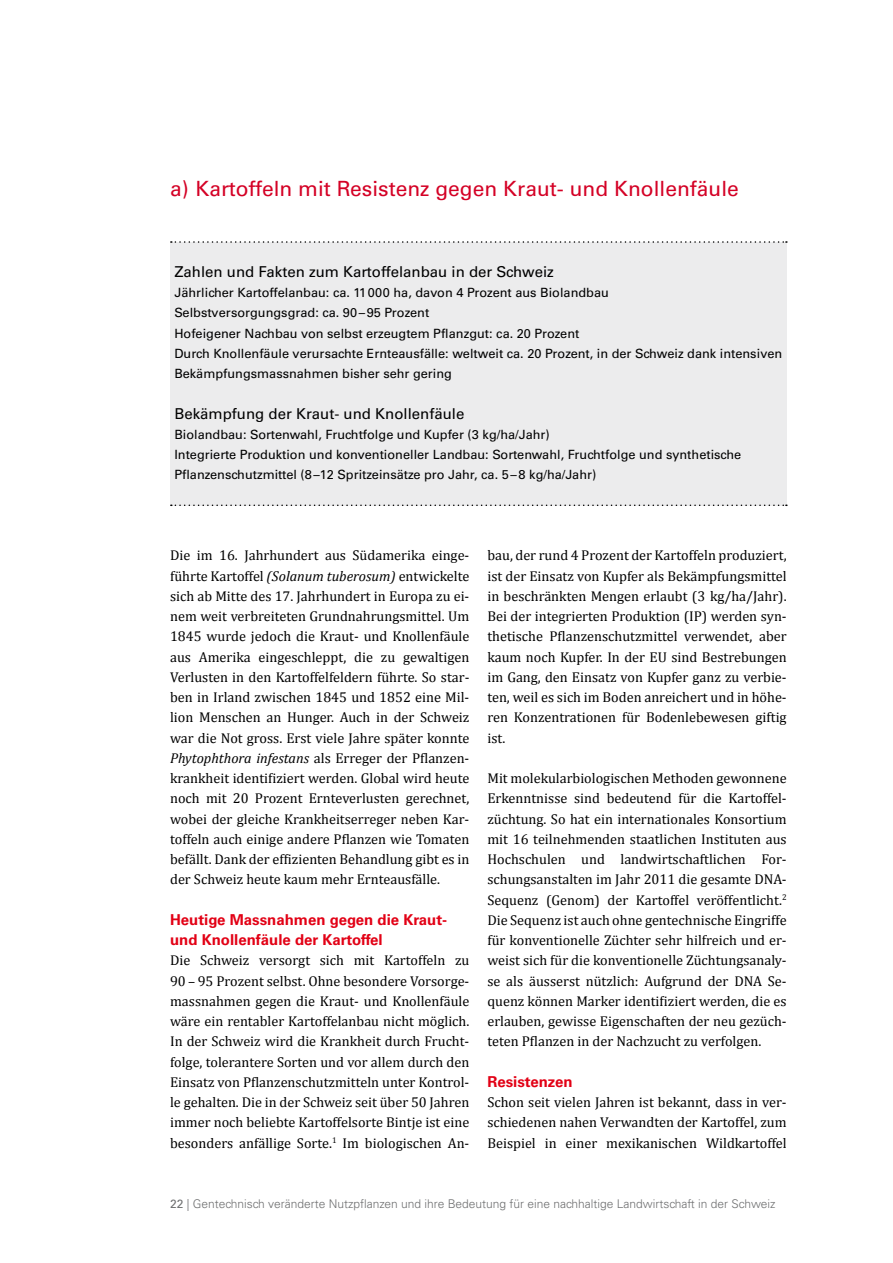
<style>
.page{position:relative;width:893px;height:1263px;background:#fff}
.page>*{position:absolute;margin:0;border:0;box-sizing:border-box;transform-origin:0 0}
.t1{font:21px "Univers LT";color:#d40025}
.t2{font:15px "Univers LT";color:#000}
.t3{font:700 15px/20.2px "Univers LT";color:#e20015}
.t4{font:14.25px/20.2px "Cambria";color:#000;text-align:justify}
.t5{font:12.75px/20.2px "Univers LT";color:#000}
.t6{font:300 12px "Univers LT";color:#6e6f70}
.s1{font-style:italic}
.s2{font-weight:400}
</style>
<div class="page">
<div style="left:170px;top:242px;width:617px;height:264px;background:#ececed"></div>
<svg style="left:171px;top:241px;width:616px;height:2px"></svg>
<svg style="left:171px;top:504px;width:616px;height:2px"></svg>
<h1 class="t1" style="left:170px;top:176px;width:570px">a) Kartoffeln mit Resistenz gegen Kraut- und Knollenfäule</h1>
<p class="t2" style="left:174px;top:263px;width:381px">Zahlen und Fakten zum Kartoffelanbau in der Schweiz</p>
<p class="t5" style="left:174px;top:282px;width:610px">Jährlicher Kartoffelanbau: ca. 11000 ha, davon 4 Prozent aus Biolandbau<br>Selbstversorgungsgrad: ca. 90–95 Prozent<br>Hofeigener Nachbau von selbst erzeugtem Pflanzgut: ca. 20 Prozent<br>Durch Knollenfäule verursachte Ernteausfälle: weltweit ca. 20 Prozent, in der Schweiz dank intensiven Bekämpfungsmassnahmen bisher sehr gering</p>
<p class="t2" style="left:174px;top:404px;width:292px">Bekämpfung der Kraut- und Knollenfäule</p>
<p class="t5" style="left:174px;top:424px;width:568px">Biolandbau: Sortenwahl, Fruchtfolge und Kupfer (3 kg/ha/Jahr)<br>Integrierte Produktion und konventioneller Landbau: Sortenwahl, Fruchtfolge und synthetische<br>Pflanzenschutzmittel (8–12 Spritzeinsätze pro Jahr, ca. 5–8 kg/ha/Jahr)</p>
<p class="t4" style="left:170px;top:545px;width:301px">Die im 16. Jahrhundert aus Südamerika einge&shy;führte Kartoffel <span class="s1">(Solanum tuberosum)</span> entwickelte sich ab Mitte des 17. Jahrhundert in Europa zu ei&shy;nem weit verbreiteten Grundnahrungsmittel. Um 1845 wurde jedoch die Kraut- und Knollenfäule aus Amerika eingeschleppt, die zu gewaltigen Verlusten in den Kartoffelfeldern führte. So star&shy;ben in Irland zwischen 1845 und 1852 eine Mil&shy;lion Menschen an Hunger. Auch in der Schweiz war die Not gross. Erst viele Jahre später konnte <span class="s1">Phytophthora infestans</span> als Erreger der Pflanzen&shy;krankheit identifiziert werden. Global wird heute noch mit 20 Prozent Ernteverlusten gerechnet, wobei der gleiche Krankheitserreger neben Kar&shy;toffeln auch einige andere Pflanzen wie Tomaten befällt. Dank der effizienten Behandlung gibt es in der Schweiz heute kaum mehr Ernteausfälle.</p>
<p class="t3" style="left:170px;top:909px;width:279px">Heutige Massnahmen gegen die Kraut&shy;und Knollenfäule der Kartoffel</p>
<p class="t4" style="left:170px;top:950px;width:301px">Die Schweiz versorgt sich mit Kartoffeln zu 90 – 95 Prozent selbst. Ohne besondere Vorsorge&shy;massnahmen gegen die Kraut- und Knollenfäule wäre ein rentabler Kartoffelanbau nicht möglich.<br>In der Schweiz wird die Krankheit durch Frucht&shy;folge, tolerantere Sorten und vor allem durch den Einsatz von Pflanzenschutzmitteln unter Kontrol&shy;le gehalten. Die in der Schweiz seit über 50 Jahren immer noch beliebte Kartoffelsorte Bintje ist eine besonders anfällige Sorte.<sup>1</sup> Im biologischen An-</p>
<p class="t4" style="left:487px;top:545px;width:301px">bau, der rund 4 Prozent der Kartoffeln produziert, ist der Einsatz von Kupfer als Bekämpfungsmittel in beschränkten Mengen erlaubt (3 kg/ha/Jahr).<br>Bei der integrierten Produktion (IP) werden syn&shy;thetische Pflanzenschutzmittel verwendet, aber kaum noch Kupfer. In der EU sind Bestrebungen im Gang, den Einsatz von Kupfer ganz zu verbie&shy;ten, weil es sich im Boden anreichert und in höhe&shy;ren Konzentrationen für Bodenlebewesen giftig ist.</p>
<p class="t4" style="left:487px;top:768px;width:301px">Mit molekularbiologischen Methoden gewonnene Erkenntnisse sind bedeutend für die Kartoffel&shy;züchtung. So hat ein internationales Konsortium mit 16 teilnehmenden staatlichen Instituten aus Hochschulen und landwirtschaftlichen For&shy;schungsanstalten im Jahr 2011 die gesamte DNA-Sequenz (Genom) der Kartoffel veröffentlicht.<sup>2<br></sup>Die Sequenz ist auch ohne gentechnische Eingriffe für konventionelle Züchter sehr hilfreich und er&shy;weist sich für die konventionelle Züchtungsanaly&shy;se als äusserst nützlich: Aufgrund der DNA Se&shy;quenz können Marker identifiziert werden, die es erlauben, gewisse Eigenschaften der neu gezüch&shy;teten Pflanzen in der Nachzucht zu verfolgen.</p>
<p class="t3" style="left:487px;top:1071px;width:87px">Resistenzen</p>
<p class="t4" style="left:487px;top:1092px;width:301px">Schon seit vielen Jahren ist bekannt, dass in ver&shy;schiedenen nahen Verwandten der Kartoffel, zum Beispiel in einer mexikanischen Wildkartoffel</p>
<p class="t6" style="left:170px;top:1196px;width:607px"><span class="s2">22</span> | Gentechnisch veränderte Nutzpflanzen und ihre Bedeutung für eine nachhaltige Landwirtschaft in der Schweiz</p>
</div>
